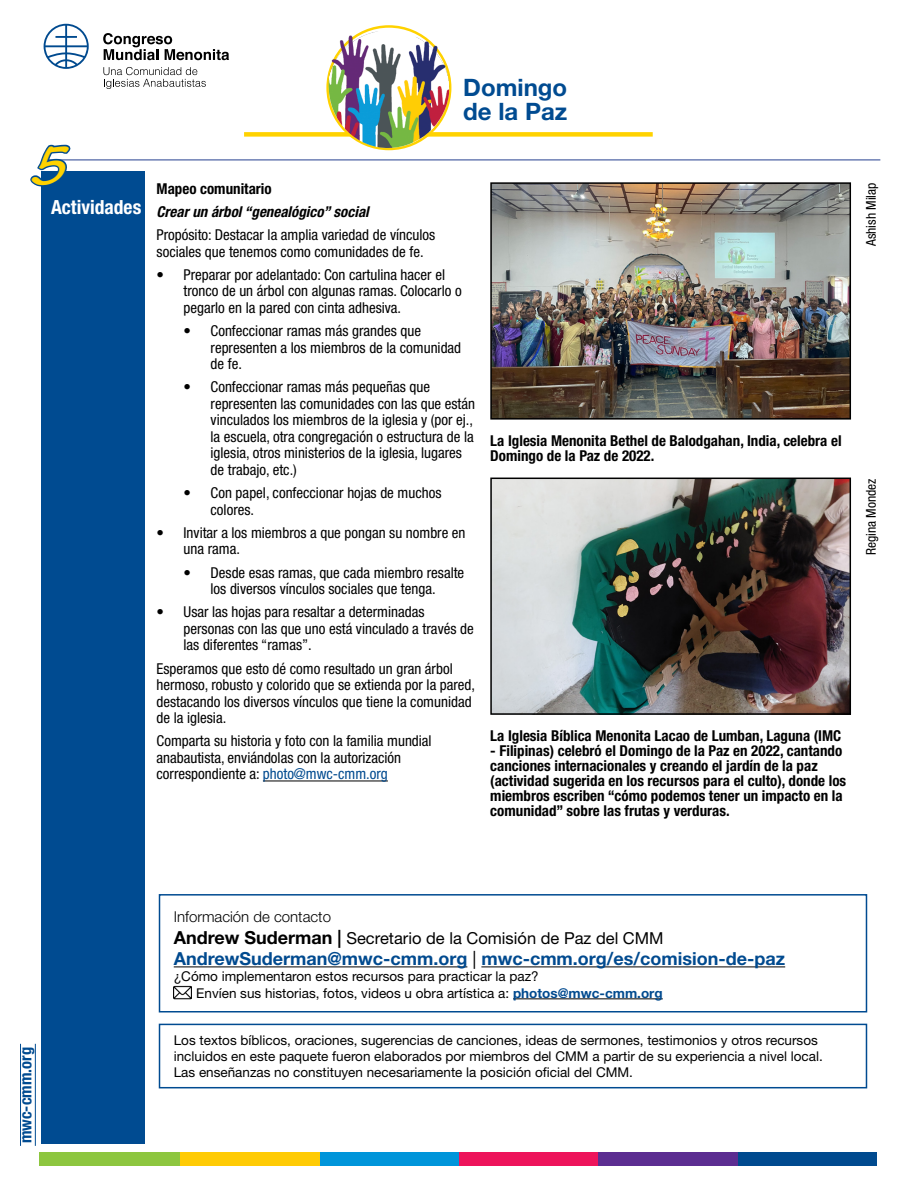
<style>
.page{position:relative;width:918px;height:1188px;background:#fff}
.page>*{position:absolute;margin:0;border:0;box-sizing:border-box;transform-origin:0 0}
.t1{font:italic 700 45px "Noteworthy";color:#ffd200}
.t2{font:700 24px/24px "Helvetica Neue";color:#004b91}
.t3{font:700 condensed 19.5px "Helvetica Neue LT Std";color:#fff}
.t4{font:700 18px "Helvetica Neue LT Std";color:#004a8f}
.t5{font:16.5px "Helvetica Neue LT Std";color:#000}
.t6{font:700 condensed 16.5px "Helvetica Neue LT Std";color:#004b91}
.t7{font:condensed 15px/16.5px "Helvetica Neue LT Std";color:#000}
.t8{font:700 condensed 15px/15px "Helvetica Neue LT Std";color:#000}
.t9{font:italic 700 condensed 15px "Helvetica Neue LT Std";color:#000}
.t10{font:300 15px "Helvetica Neue LT Std";color:#000}
.t11{font:13.5px/16.2px "Helvetica Neue LT Std";color:#000}
.t12{font:condensed 13.5px "Helvetica Neue LT Std";color:#000}
.s1{color:#004a8f}
.s2{font-weight:700;font-size:18px}
.s3{font-weight:500;font-size:18px}
.s4{font-weight:400;color:#000}
.s5{font-weight:700;color:#004a8f}
</style>
<div class="page">
<div style="left:244px;top:132px;width:409px;height:5px;background:#ffd200"></div>
<img style="left:325px;top:28px;width:125px;height:121px">
<div style="left:736px;top:1153px;width:141px;height:13px;background:#004a8f"></div>
<div style="left:597px;top:1153px;width:141px;height:13px;background:#5c2d91"></div>
<div style="left:458px;top:1153px;width:140px;height:13px;background:#ed145b"></div>
<div style="left:318px;top:1153px;width:141px;height:13px;background:#0095da"></div>
<div style="left:179px;top:1153px;width:140px;height:13px;background:#ffcb05"></div>
<div style="left:39px;top:1153px;width:141px;height:13px;background:#8dc63f"></div>
<svg style="left:103px;top:33px;width:126px;height:27px"></svg>
<svg style="left:103px;top:67px;width:103px;height:22px"></svg>
<svg style="left:44px;top:24px;width:45px;height:45px"></svg>
<hr style="left:20px;top:1044px;width:1px;height:102px;background:#004b91">
<hr style="left:35px;top:1044px;width:1px;height:102px;background:#004b91">
<hr style="left:44px;top:160px;width:836px;height:1px;background:#25408f">
<div style="left:41px;top:171px;width:104px;height:972px;background:#004b91"></div>
<hr style="left:263px;top:781px;width:125px;height:1px;background:#000">
<svg style="left:30px;top:144px;width:43px;height:43px"></svg>
<hr style="left:174px;top:966px;width:293px;height:1px;background:#000">
<hr style="left:481px;top:966px;width:304px;height:1px;background:#000">
<hr style="left:513px;top:999px;width:150px;height:1px;background:#000">
<div style="left:159px;top:894px;width:708px;height:118px;border:2px solid #004b91"></div>
<div style="left:159px;top:1024px;width:708px;height:64px;border:2px solid #004b91"></div>
<img style="left:173px;top:985px;width:18px;height:15px">
<img style="left:493px;top:185px;width:355px;height:232px">
<div style="left:490px;top:182px;width:361px;height:238px;border:2px solid #000"></div>
<img style="left:493px;top:481px;width:355px;height:231px">
<div style="left:490px;top:478px;width:361px;height:237px;border:2px solid #000"></div>
<h1 class="t1" style="left:29px;top:126px;width:64px">5</h1>
<h3 class="t3" style="left:51px;top:195px;width:92px">Actividades</h3>
<h2 class="t2" style="left:463px;top:75px;width:105px">Domingo de la Paz</h2>
<p class="t8" style="left:157px;top:181px;width:117px">Mapeo comunitario</p>
<p class="t9" style="left:157px;top:203px;width:214px">Crear un árbol “genealógico” social</p>
<p class="t7" style="left:157px;top:227px;width:280px">Propósito: Destacar la amplia variedad de vínculos sociales que tenemos como comunidades de fe.</p>
<p class="t7" style="left:184px;top:266px;width:280px;text-indent:-27px">• Preparar por adelantado: Con cartulina hacer el tronco de un árbol con algunas ramas. Colocarlo o pegarlo en la pared con cinta adhesiva.</p>
<p class="t7" style="left:211px;top:323px;width:252px;text-indent:-27px">• Confeccionar ramas más grandes que representen a los miembros de la comunidad de fe.</p>
<p class="t7" style="left:211px;top:379px;width:266px;text-indent:-27px">• Confeccionar ramas más pequeñas que representen las comunidades con las que están vinculados los miembros de la iglesia y (por ej., la escuela, otra congregación o estructura de la iglesia, otros ministerios de la iglesia, lugares de trabajo, etc.)</p>
<p class="t7" style="left:211px;top:485px;width:232px;text-indent:-27px">• Con papel, confeccionar hojas de muchos colores.</p>
<p class="t7" style="left:184px;top:524px;width:283px;text-indent:-27px">• Invitar a los miembros a que pongan su nombre en una rama.</p>
<p class="t7" style="left:184px;top:564px;width:282px;text-align:center">• Desde esas ramas, que cada miembro resalte los diversos vínculos sociales que tenga.</p>
<p class="t7" style="left:184px;top:604px;width:292px;text-indent:-27px">• Usar las hojas para resaltar a determinadas personas con las que uno está vinculado a través de las diferentes “ramas”.</p>
<p class="t7" style="left:157px;top:660px;width:320px">Esperamos que esto dé como resultado un gran árbol hermoso, robusto y colorido que se extienda por la pared, destacando los diversos vínculos que tiene la comunidad de la iglesia.</p>
<p class="t7" style="left:157px;top:733px;width:277px">Comparta su historia y foto con la familia mundial anabautista, enviándolas con la autorización correspondiente a: <span class="s1">photo@mwc-cmm.org</span></p>
<p class="t8" style="left:490px;top:433px;width:353px">La Iglesia Menonita Bethel de Balodgahan, India, celebra el<br>Domingo de la Paz de 2022.</p>
<p class="t8" style="left:490px;top:728px;width:353px">La Iglesia Bíblica Menonita Lacao de Lumban, Laguna (IMC</p>
<p class="t8" style="left:490px;top:743px;width:357px">- Filipinas) celebró el Domingo de la Paz en 2022, cantando canciones internacionales y creando el jardín de la paz (actividad sugerida en los recursos para el culto), donde los miembros escriben “cómo podemos tener un impacto en la comunidad” sobre las frutas y verduras.</p>
<p class="t12" style="left:863px;top:246px;width:65px;rotate:-90deg">Ashish Milap</p>
<p class="t12" style="left:863px;top:555px;width:78px;rotate:-90deg">Regina Mondez</p>
<p class="t6" style="left:16px;top:1143px;width:98px;rotate:-90deg">mwc-cmm.org</p>
<p class="t10" style="left:174px;top:907px;width:159px">Información de contacto</p>
<p class="t5" style="left:174px;top:928px;width:491px"><span class="s2">Andrew Suderman</span> <span class="s3">|</span> Secretario de la Comisión de Paz del CMM</p>
<p class="t4" style="left:174px;top:948px;width:613px">AndrewSuderman@mwc-cmm.org <span class="s4">|</span> mwc-cmm.org/es/comision-de-paz</p>
<p class="t11" style="left:196px;top:968px;width:468px;text-indent:-23px">¿Cómo implementaron estos recursos para practicar la paz?<br>Envíen sus historias, fotos, videos u obra artística a: <span class="s5">photos@mwc-cmm.org</span></p>
<p class="t11" style="left:174px;top:1032px;width:651px">Los textos bíblicos, oraciones, sugerencias de canciones, ideas de sermones, testimonios y otros recursos incluidos en este paquete fueron elaborados por miembros del CMM a partir de su experiencia a nivel local.<br>Las enseñanzas no constituyen necesariamente la posición oficial del CMM.</p>
</div>
